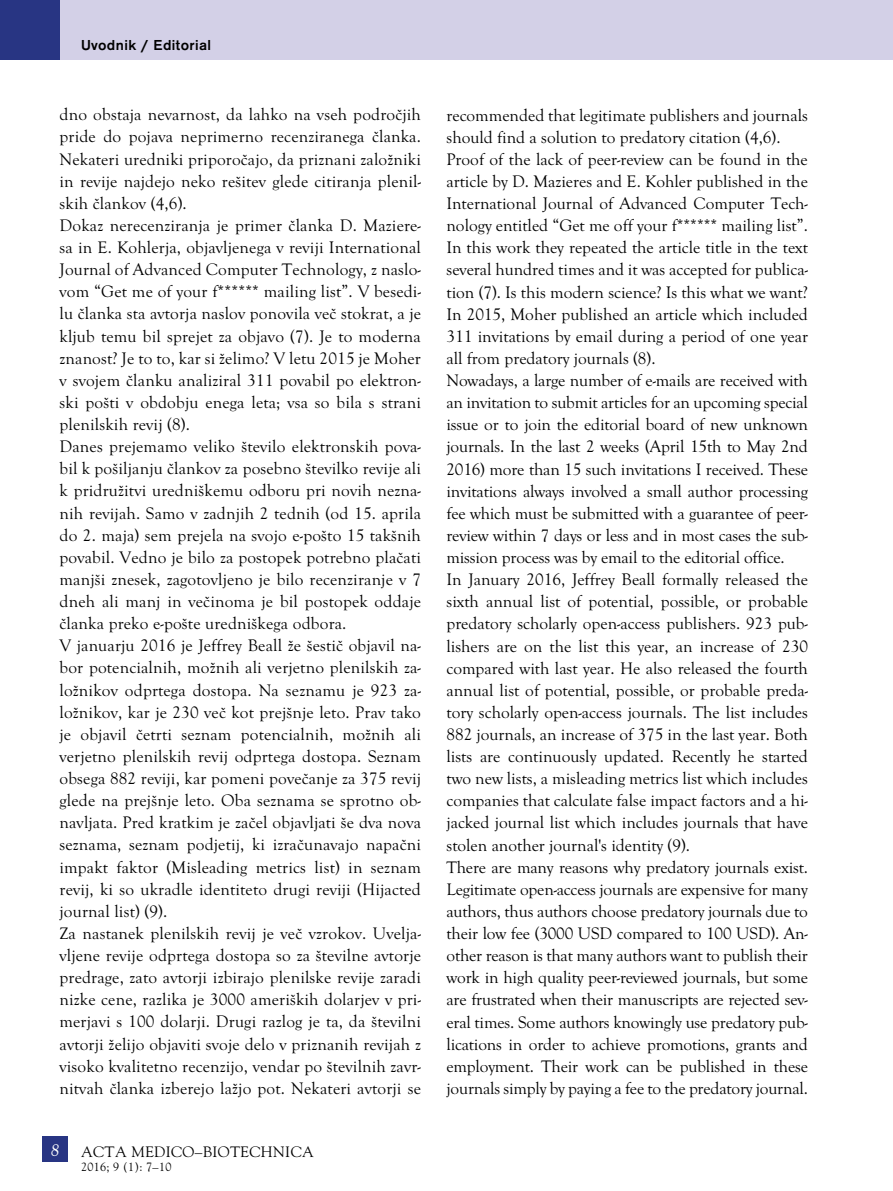
<style>
.page{position:relative;width:893px;height:1191px;background:#fff}
.page>*{position:absolute;margin:0;border:0;box-sizing:border-box;transform-origin:0 0}
.t1{font:17.25px/22px "Goudy Old Sty TCE";color:#000}
.t2{font:15px "MM Goudy";letter-spacing:.025em;color:#000}
.t3{font:500 15px "Accius TCE";letter-spacing:.025em;color:#000}
.t4{font:12px "MM Goudy";letter-spacing:.025em;color:#000}
.s1{font-family:"Goudy Old Sty TCE";font-style:italic;font-size:18px;color:#fff}
</style>
<div class="page">
<div style="left:42px;top:1135px;width:26px;height:26px;background:#283583"></div>
<div style="left:0;top:0;width:893px;height:60px;background:#d3d0e7"></div>
<div style="left:0;top:0;width:60px;height:60px;background:#283583"></div>
<p class="t3" style="left:81px;top:36px;width:132px">Uvodnik / Editorial</p>
<p class="t1" style="left:60px;top:104px;width:363px">dno obstaja nevarnost, da lahko na vseh področjih pride do pojava neprimerno recenziranega članka.<br>Nekateri uredniki priporočajo, da priznani založniki in revije najdejo neko rešitev glede citiranja plenil&shy;skih člankov (4,6).<br>Dokaz nerecenziranja je primer članka D. Maziere&shy;sa in E. Kohlerja, objavljenega v reviji International Journal of Advanced Computer Technology, z naslo&shy;vom “Get me of your f****** mailing list”. V besedi&shy;lu članka sta avtorja naslov ponovila več stokrat, a je kljub temu bil sprejet za objavo (7). Je to moderna znanost? Je to to, kar si želimo? V letu 2015 je Moher v svojem članku analiziral 311 povabil po elektron&shy;ski pošti v obdobju enega leta; vsa so bila s strani plenilskih revij (8).<br>Danes prejemamo veliko število elektronskih pova&shy;bil k pošiljanju člankov za posebno številko revije ali k pridružitvi uredniškemu odboru pri novih nezna&shy;nih revijah. Samo v zadnjih 2 tednih (od 15. aprila do 2. maja) sem prejela na svojo e-pošto 15 takšnih povabil. Vedno je bilo za postopek potrebno plačati manjši znesek, zagotovljeno je bilo recenziranje v 7 dneh ali manj in večinoma je bil postopek oddaje članka preko e-pošte uredniškega odbora.<br>V januarju 2016 je Jeffrey Beall že šestič objavil na&shy;bor potencialnih, možnih ali verjetno plenilskih za&shy;ložnikov odprtega dostopa. Na seznamu je 923 za&shy;ložnikov, kar je 230 več kot prejšnje leto. Prav tako je objavil četrti seznam potencialnih, možnih ali verjetno plenilskih revij odprtega dostopa. Seznam obsega 882 reviji, kar pomeni povečanje za 375 revij glede na prejšnje leto. Oba seznama se sprotno ob&shy;navljata. Pred kratkim je začel objavljati še dva nova seznama, seznam podjetij, ki izračunavajo napačni impakt faktor (Misleading metrics list) in seznam revij, ki so ukradle identiteto drugi reviji (Hijacted journal list) (9).<br>Za nastanek plenilskih revij je več vzrokov. Uvelja&shy;vljene revije odprtega dostopa so za številne avtorje predrage, zato avtorji izbirajo plenilske revije zaradi nizke cene, razlika je 3000 ameriških dolarjev v pri&shy;merjavi s 100 dolarji. Drugi razlog je ta, da številni avtorji želijo objaviti svoje delo v priznanih revijah z visoko kvalitetno recenzijo, vendar po številnih zavr&shy;nitvah članka izberejo lažjo pot. Nekateri avtorji se</p>
<p class="t1" style="left:446px;top:104px;width:363px">recommended that legitimate publishers and journals should find a solution to predatory citation (4,6).<br>Proof of the lack of peer-review can be found in the article by D. Mazieres and E. Kohler published in the International Journal of Advanced Computer Tech&shy;nology entitled “Get me off your f****** mailing list”.<br>In this work they repeated the article title in the text several hundred times and it was accepted for publica&shy;tion (7). Is this modern science? Is this what we want?<br>In 2015, Moher published an article which included 311 invitations by email during a period of one year all from predatory journals (8).<br>Nowadays, a large number of e-mails are received with an invitation to submit articles for an upcoming special issue or to join the editorial board of new unknown journals. In the last 2 weeks (April 15th to May 2nd 2016) more than 15 such invitations I received. These invitations always involved a small author processing fee which must be submitted with a guarantee of peer&shy;review within 7 days or less and in most cases the sub&shy;mission process was by email to the editorial office.<br>In January 2016, Jeffrey Beall formally released the sixth annual list of potential, possible, or probable predatory scholarly open-access publishers. 923 pub&shy;lishers are on the list this year, an increase of 230 compared with last year. He also released the fourth annual list of potential, possible, or probable preda&shy;tory scholarly open-access journals. The list includes 882 journals, an increase of 375 in the last year. Both lists are continuously updated. Recently he started two new lists, a misleading metrics list which includes companies that calculate false impact factors and a hi&shy;jacked journal list which includes journals that have stolen another journal's identity (9).<br>There are many reasons why predatory journals exist.<br>Legitimate open-access journals are expensive for many authors, thus authors choose predatory journals due to their low fee (3000 USD compared to 100 USD). An&shy;other reason is that many authors want to publish their work in high quality peer-reviewed journals, but some are frustrated when their manuscripts are rejected sev&shy;eral times. Some authors knowingly use predatory pub&shy;lications in order to achieve promotions, grants and employment. Their work can be published in these journals simply by paying a fee to the predatory journal.</p>
<p class="t2" style="left:50px;top:1142px;width:265px"><span class="s1">8</span> ACTA MEDICO–BIOTECHNICA</p>
<p class="t4" style="left:81px;top:1159px;width:92px">2016; 9 (1): 7–10</p>
</div>
